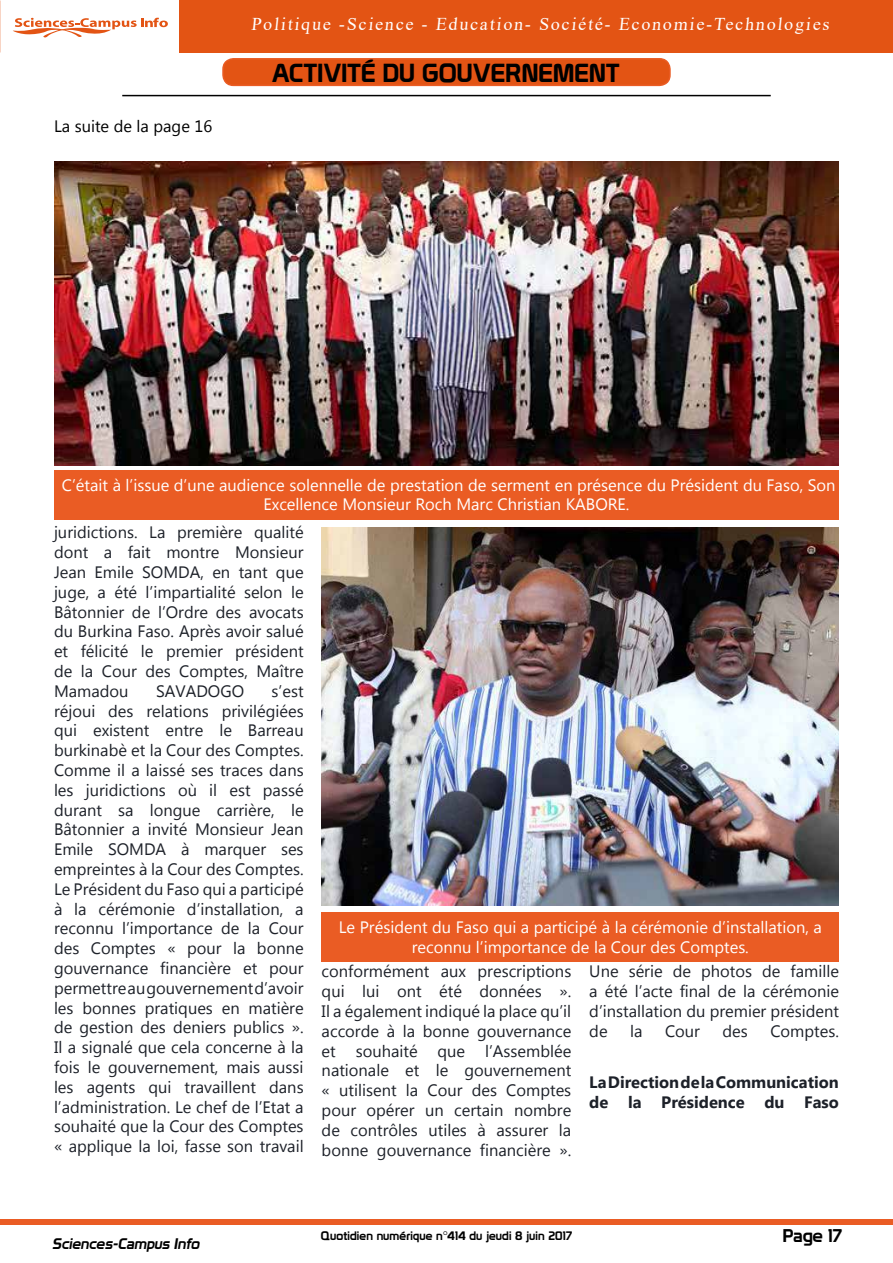
<style>
.page{position:relative;width:893px;height:1263px;background:#fff}
.page>*{position:absolute;margin:0;border:0;box-sizing:border-box;transform-origin:0 0}
.t1{font:25.5px "Prototype";color:#000}
.t2{font:18px "Times New Roman";color:#fff}
.t3{font:18px "Prototype";color:#000}
.t4{font:16.5px/19.8px "Myanmar Text";color:#1d2129;text-align:justify}
.t5{font:16.5px/19.8px "Myanmar Text";color:#fff;text-align:center}
.t6{font:700 16.5px/19.8px "Myanmar Text";color:#1d2129}
.t7{font:16.5px "Myanmar Text";color:#000}
.t8{font:italic 15px "Prototype";color:#000}
.t9{font:12px "Prototype";letter-spacing:.01em;color:#000}
</style>
<div class="page">
<div style="left:0;top:1219px;width:893px;height:6px;background:#ea5c24"></div>
<hr style="left:122px;top:95px;width:649px;height:1px;background:#000">
<div style="left:223px;top:59px;width:447px;height:26px;background:#e35414;border-radius:10px"></div>
<div style="left:222px;top:58px;width:449px;height:28px;border:2px solid #ea5c24;border-radius:10px"></div>
<svg style="left:13px;top:18px;width:155px;height:20px"></svg>
<div style="left:180px;top:0;width:713px;height:52px;background:#e35414"></div>
<img style="left:54px;top:162px;width:785px;height:304px">
<div style="left:54px;top:470px;width:785px;height:50px;background:#ea5c24"></div>
<img style="left:322px;top:527px;width:517px;height:379px">
<div style="left:322px;top:912px;width:517px;height:50px;background:#ea5c24"></div>
<p class="t2" style="left:251px;top:11px;width:582px">Politique -Science - Education- Société- Economie-Technologies</p>
<p class="t7" style="left:54px;top:117px;width:160px">La suite de la page 16</p>
<h1 class="t1" style="left:272px;top:58px;width:350px">ACTIVITÉ DU GOUVERNEMENT</h1>
<p class="t5" style="left:62px;top:475px;width:775px">C’était à l’issue d’une audience solennelle de prestation de serment en présence du Président du Faso, Son<br>Excellence Monsieur Roch Marc Christian KABORE.</p>
<p class="t4" style="left:54px;top:523px;width:251px">juridictions. La première qualité dont a fait montre Monsieur Jean Emile SOMDA, en tant que juge, a été l’impartialité selon le Bâtonnier de l’Ordre des avocats du Burkina Faso. Après avoir salué et félicité le premier président de la Cour des Comptes, Maître Mamadou</p>
<p class="t4" style="left:54px;top:681px;width:251px;text-indent:218px">s’est réjoui des relations privilégiées qui existent entre le Barreau burkinabè et la Cour des Comptes.<br>Comme il a laissé ses traces dans les juridictions où il est passé durant sa longue carrière, le Bâtonnier a invité Monsieur Jean Emile SOMDA à marquer ses empreintes à la Cour des Comptes.<br>Le Président du Faso qui a participé à la cérémonie d’installation, a reconnu l’importance de la Cour des Comptes « pour la bonne gouvernance financière et pour permettre au gouvernement d’avoir les bonnes pratiques en matière de gestion des deniers publics ».<br>Il a signalé que cela concerne à la fois le gouvernement, mais aussi les agents qui travaillent dans l’administration. Le chef de l’Etat a souhaité que la Cour des Comptes « applique la loi, fasse son travail</p>
<p class="t4" style="left:156px;top:681px;width:90px">SAVADOGO</p>
<p class="t5" style="left:339px;top:917px;width:485px">Le Président du Faso qui a participé à la cérémonie d’installation, a reconnu l’importance de la Cour des Comptes.</p>
<p class="t4" style="left:322px;top:962px;width:251px">conformément aux prescriptions qui lui ont été données ».<br>Il a également indiqué la place qu’il accorde à la bonne gouvernance et souhaité que l’Assemblée nationale et le gouvernement « utilisent la Cour des Comptes pour opérer un certain nombre de contrôles utiles à assurer la bonne gouvernance financière ».</p>
<p class="t4" style="left:589px;top:962px;width:251px">Une série de photos de famille a été l’acte final de la cérémonie d’installation du premier président de</p>
<p class="t4" style="left:630px;top:1021px;width:14px">la</p>
<p class="t4" style="left:665px;top:1021px;width:36px">Cour</p>
<p class="t4" style="left:722px;top:1021px;width:27px">des</p>
<p class="t4" style="left:770px;top:1021px;width:70px">Comptes.</p>
<p class="t6" style="left:589px;top:1073px;width:251px">La Direction de la Communication de la Présidence du Faso</p>
<p class="t8" style="left:52px;top:1234px;width:152px">Sciences-Campus Info</p>
<p class="t3" style="left:783px;top:1225px;width:61px">Page 17</p>
<p class="t9" style="left:321px;top:1228px;width:253px">Quotidien numérique n°414 du jeudi 8 juin 2017</p>
</div>
